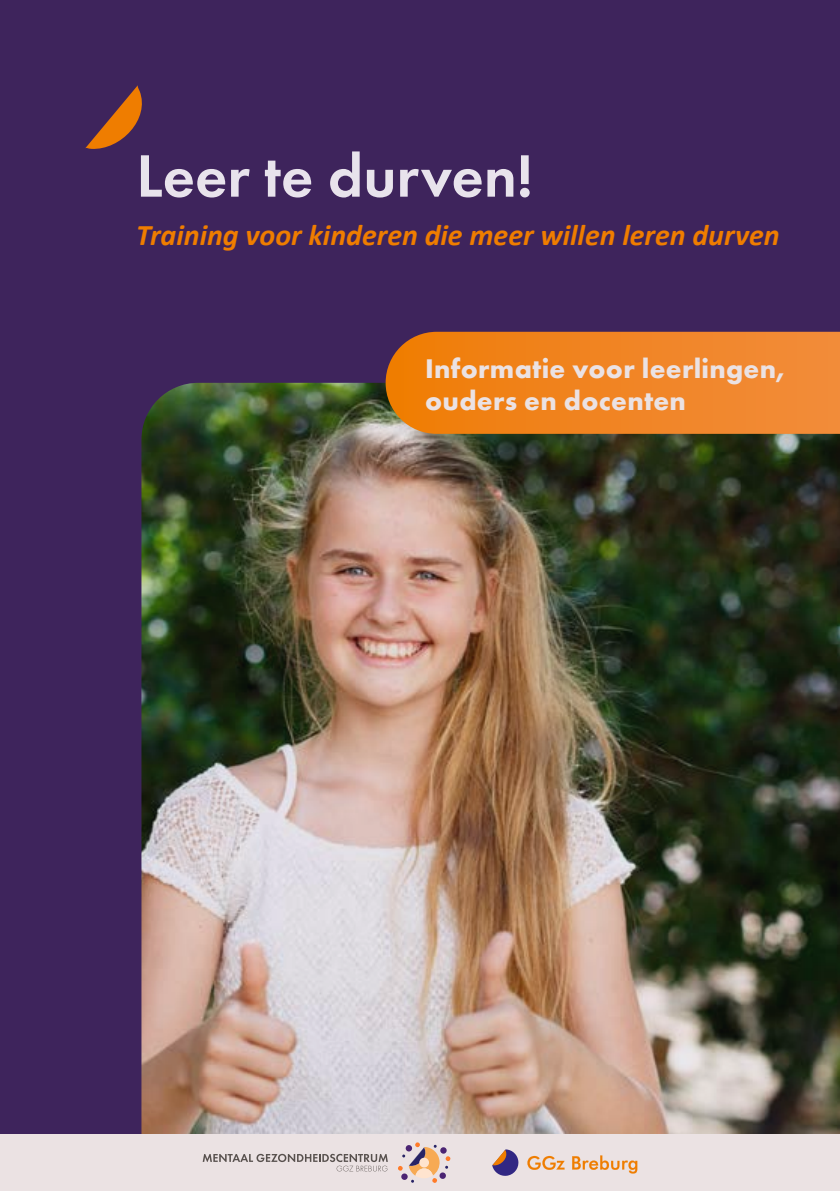
<style>
.page{position:relative;width:840px;height:1191px;background:#fff}
.page>*{position:absolute;margin:0;border:0;box-sizing:border-box;transform-origin:0 0}
.t1{font:600 62px "Futura PT";color:#e8e3ec}
.t2{font:italic 700 30px "Calibri";color:#ef7d00}
.t3{font:700 28px/32px "Futura PT";letter-spacing:.01em;color:#ebe2e3}
</style>
<div class="page">
<div style="left:0;top:0;width:839px;height:1191px;background:#3e245c"></div>
<img style="left:141px;top:383px;width:698px;height:751px">
<div style="left:0;top:1134px;width:839px;height:57px;background:#ebe2e3"></div>
<svg style="left:385px;top:332px;width:454px;height:102px;background:#ed8323"></svg>
<svg style="left:85px;top:85px;width:57px;height:64px"></svg>
<svg style="left:527px;top:1155px;width:37px;height:14px"></svg>
<svg style="left:572px;top:1155px;width:65px;height:18px"></svg>
<svg style="left:492px;top:1149px;width:26px;height:27px"></svg>
<svg style="left:398px;top:1142px;width:52px;height:41px"></svg>
<div style="left:419px;top:1157px;width:10px;height:10px;background:#ffe4cf;border-radius:50%"></div>
<svg style="left:202px;top:1153px;width:185px;height:18px"></svg>
<h1 class="t1" style="left:136px;top:137px;width:397px">Leer te durven!</h1>
<p class="t2" style="left:136px;top:213px;width:644px">Training voor kinderen die meer willen leren durven</p>
<p class="t3" style="left:425px;top:352px;width:361px">Informatie voor leerlingen, ouders en docenten</p>
</div>
